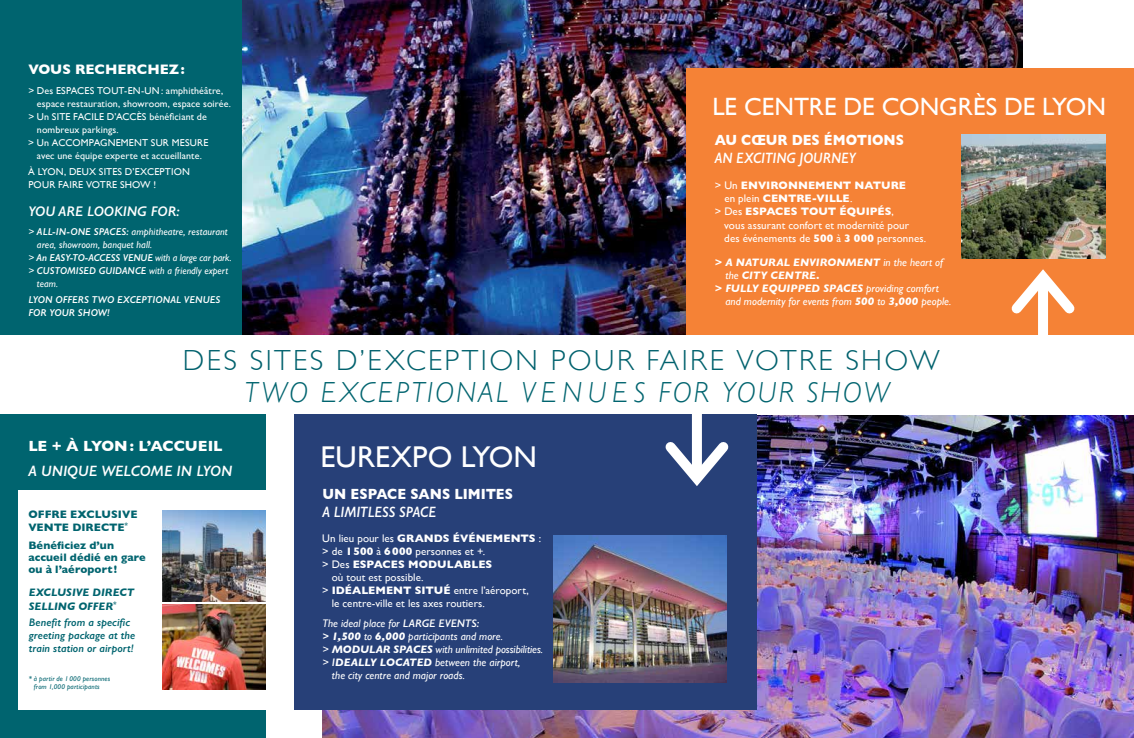
<style>
.page{position:relative;width:1134px;height:738px;background:#fff}
.page>*{position:absolute;margin:0;border:0;box-sizing:border-box;transform-origin:0 0}
.t1{font:30px "Gill Sans";color:#fff}
.t2{font:300 29px "Gill Sans";letter-spacing:.085em;color:#00616d}
.t3{font:italic 300 29px "Gill Sans";letter-spacing:.075em;color:#00646f}
.t4{font:25px "Gill Sans";letter-spacing:-.015em;color:#fff}
.t5{font:700 15px "Gill Sans";color:#fff;scale:.9 1}
.t6{font:italic 600 15px "Gill Sans";letter-spacing:-.005em;color:#fff;scale:.9 1}
.t7{font:italic 600 15px "Gill Sans";letter-spacing:-.005em;color:#fff}
.t8{font:700 15px "Gill Sans";color:#fff}
.t9{font:italic 600 14px "Gill Sans";color:#fff}
.t10{font:700 14px "Gill Sans";color:#fff}
.t11{font:11px/13px "Gill Sans";letter-spacing:.005em;color:#fff}
.t12{font:italic 11px "Gill Sans";color:#fff}
.t13{font:italic 700 11px "Gill Sans";color:#fff}
.t14{font:700 11px/12px "Gill Sans";letter-spacing:.005em;color:#00646f}
.t15{font:700 11px "Gill Sans";color:#fff}
.t16{font:italic 600 11px/13.2px "Gill Sans";color:#00646f}
.t17{font:italic 700 11px/13.2px "Gill Sans";letter-spacing:.005em;color:#00646f}
.t18{font:10px/13px "Gill Sans";letter-spacing:.01em;color:#fff}
.t19{font:italic 10px "Gill Sans";letter-spacing:.01em;color:#fff}
.t20{font:italic 600 10px/13px "Gill Sans";color:#fff}
.t21{font:italic 7px/8.4px "Gill Sans";letter-spacing:.02em;color:#00646f}
.s1{font-weight:400}
.s2{font-weight:700}
.s3{font-weight:600}
</style>
<div class="page">
<img style="left:242px;top:0;width:780px;height:334px">
<div style="left:0;top:0;width:242px;height:400px;background:#00646f"></div>
<img style="left:322px;top:415px;width:812px;height:322px">
<div style="left:0;top:334px;width:1134px;height:80px;background:#fff"></div>
<div style="left:0;top:414px;width:266px;height:323px;background:#00646f"></div>
<div style="left:294px;top:414px;width:463px;height:295px;background:#274078"></div>
<div style="left:18px;top:489px;width:255px;height:220px;background:#fff"></div>
<div style="left:692px;top:411px;width:10px;height:66px;background:#fff"></div>
<svg style="left:665px;top:432px;width:64px;height:54px"></svg>
<img style="left:553px;top:535px;width:173px;height:146px">
<div style="left:686px;top:69px;width:448px;height:265px;background:#f58236"></div>
<div style="left:1038px;top:278px;width:10px;height:66px;background:#fff"></div>
<svg style="left:1011px;top:269px;width:64px;height:45px"></svg>
<img style="left:961px;top:135px;width:145px;height:123px">
<img style="left:162px;top:510px;width:104px;height:91px">
<img style="left:162px;top:604px;width:104px;height:85px">
<h3 class="t10" style="left:28px;top:58px;width:158px">VOUS RECHERCHEZ:</h3>
<p class="t18" style="left:28px;top:84px;width:34px">&gt; Des ESPA</p>
<p class="t18" style="left:77px;top:84px;width:28px">CES TOUT</p>
<p class="t18" style="left:124px;top:84px;width:101px">-EN -UN : amphithéâtre,</p>
<p class="t18" style="left:37px;top:97px;width:195px">espace restauration, showroom, espace soirée.</p>
<p class="t18" style="left:28px;top:110px;width:30px">&gt; U n SITE</p>
<p class="t18" style="left:73px;top:110px;width:135px">FACI LE D’ACCèS bénéficiant de</p>
<p class="t18" style="left:37px;top:123px;width:83px">nombreux parkings.</p>
<p class="t18" style="left:28px;top:136px;width:68px">&gt; Un ACCOMPAGNE</p>
<p class="t18" style="left:121px;top:136px;width:16px">MENT</p>
<p class="t18" style="left:151px;top:136px;width:7px">SUR</p>
<h3 class="t4" style="left:712px;top:92px;width:65px">LE CENTRE</h3>
<h3 class="t4" style="left:843px;top:92px;width:73px">DE CONGRÈS</h3>
<h3 class="t4" style="left:1004px;top:92px;width:82px">DE LYON</h3>
<h3 class="t5" style="left:715px;top:128px;width:210px">AU CŒUR DES ÉMOTIONS</h3>
<h3 class="t6" style="left:715px;top:149px;width:158px">AN EXCITING JOURNEY</h3>
<p class="t18" style="left:37px;top:136px;width:166px;text-indent:135px">MESURE avec une équipe experte et accueillante.</p>
<p class="t18" style="left:28px;top:165px;width:49px">à LYON , DEUX</p>
<p class="t18" style="left:99px;top:165px;width:6px">SITES</p>
<p class="t18" style="left:125px;top:165px;width:37px">D’EXCEPTION</p>
<p class="t18" style="left:28px;top:178px;width:8px">POUR</p>
<p class="t18" style="left:58px;top:178px;width:11px">FAIRE</p>
<p class="t18" style="left:86px;top:178px;width:8px">VOTRE</p>
<p class="t18" style="left:120px;top:178px;width:38px">SHOW !</p>
<p class="t15" style="left:715px;top:177px;width:61px"><span class="s1">&gt; Un</span> ENVIRONNEMENT</p>
<p class="t15" style="left:854px;top:177px;width:10px">NATURE</p>
<p class="t11" style="left:724px;top:192px;width:48px">en plein <span class="s2">CENTRE</span></p>
<p class="t15" style="left:812px;top:190px;width:42px">-VI LLE<span class="s1">.</span></p>
<p class="t15" style="left:715px;top:203px;width:61px"><span class="s1">&gt; Des</span> ESPACE</p>
<p class="t15" style="left:791px;top:203px;width:20px">S TOUT</p>
<p class="t11" style="left:724px;top:205px;width:203px;text-indent:115px"><span class="s2">ÉQUI PÉS</span>,<br>vous assurant confort et modernité pour des événements de <span class="s2">500</span> à <span class="s2">3 000</span> personnes.</p>
<p class="t13" style="left:715px;top:255px;width:231px">&gt; A NATURAL ENVIRONMENT <span class="s1">in the heart of</span></p>
<p class="t13" style="left:725px;top:268px;width:96px"><span class="s1">the</span> CITY CENTRE.</p>
<p class="t13" style="left:715px;top:281px;width:225px">&gt; FULLY EQUIPPED SPACES <span class="s1">providing comfort</span></p>
<p class="t12" style="left:725px;top:294px;width:228px">and modernity for events from <span class="s2">500</span> to <span class="s2">3,000</span> people.</p>
<h3 class="t9" style="left:28px;top:203px;width:153px">YOU ARE LOOKING FOR:</h3>
<p class="t19" style="left:28px;top:226px;width:201px">&gt; <span class="s3">ALL-IN-ONE SPACES:</span> amphitheatre, restaurant</p>
<p class="t19" style="left:37px;top:239px;width:117px">area, showroom, banquet hall.</p>
<p class="t20" style="left:28px;top:251px;width:205px"><span class="s1">&gt;</span> An EASY-TO-ACCESS VENUE <span class="s1">with a large car park.</span></p>
<p class="t19" style="left:28px;top:265px;width:201px">&gt; <span class="s3">CUSTOMISED GUIDANCE</span> with a friendly expert</p>
<p class="t19" style="left:37px;top:278px;width:22px">team.</p>
<p class="t20" style="left:28px;top:293px;width:194px">LYON OFFERS TWO EXCEPTIONAL VENUES<br>FOR YOUR SHOW!</p>
<h2 class="t2" style="left:183px;top:337px;width:758px">DES SITES D’EXCEPTION POUR FAIRE VOTRE SHOW</h2>
<h2 class="t3" style="left:245px;top:375px;width:646px">TWO EXCEPTIONAL V EN U E S FOR YOUR SHOW</h2>
<h3 class="t8" style="left:28px;top:433px;width:191px">LE + À LYON: L’ACCUEIL</h3>
<h3 class="t7" style="left:28px;top:461px;width:205px">A UNIQUE WELCOME IN LYON</h3>
<p class="t14" style="left:28px;top:506px;width:111px;line-height:13.2px">OFFRE EXCLUSIVE<br>VENTE DIRECTE<sup>*</sup></p>
<p class="t14" style="left:28px;top:538px;width:119px">BÉNÉFICIEZ D’UN<br>ACCUEIL DÉDIÉ EN GARE<br>OU À L’AÉROPORT !</p>
<p class="t17" style="left:29px;top:585px;width:107px">EXCLUSIVE DIRECT<br>SELLING OFFER<sup>*</sup></p>
<p class="t16" style="left:29px;top:614px;width:108px">Benefit from a specific greeting package at the train station or airport!</p>
<p class="t21" style="left:34px;top:673px;width:78px;text-indent:-5px"><span class="s3">*</span> à partir de 1000 personnes from 1,000 participants</p>
<h1 class="t1" style="left:320px;top:439px;width:20px">EUREXPO</h1>
<h1 class="t1" style="left:461px;top:439px;width:52px">LYON</h1>
<h3 class="t5" style="left:322px;top:481px;width:72px">UN ESPACE</h3>
<h3 class="t5" style="left:410px;top:481px;width:114px">SANS LIMITES</h3>
<h3 class="t6" style="left:322px;top:502px;width:128px">A LIMITLESS SPACE</h3>
<p class="t11" style="left:322px;top:531px;width:94px">Un lieu pour les <span class="s2">GRAND</span></p>
<p class="t15" style="left:443px;top:529px;width:43px">S ÉVÉNEMENT</p>
<p class="t15" style="left:529px;top:529px;width:14px">S <span class="s1">:</span></p>
<p class="t11" style="left:322px;top:544px;width:165px">&gt; de <span class="s2">1500</span> à <span class="s2">6000</span> personnes et +. &gt; Des <span class="s2">ESPACE</span></p>
<p class="t15" style="left:398px;top:555px;width:21px">S MODU</p>
<p class="t15" style="left:447px;top:555px;width:47px">LABLES</p>
<p class="t11" style="left:322px;top:570px;width:103px;text-indent:9px">où tout est possible. &gt; <span class="s2">ID ÉALEMENT</span></p>
<p class="t11" style="left:332px;top:583px;width:199px;text-indent:112px"><span class="s2">É</span> entre l’aéroport, le centre-ville et les axes routiers.</p>
<p class="t12" style="left:322px;top:616px;width:158px">The ideal place for <span class="s3">LARGE EVENTS:</span></p>
<p class="t12" style="left:322px;top:629px;width:182px"><span class="s3">&gt;</span> <span class="s2">1,500</span> to <span class="s2">6,000</span> participants and more.</p>
<p class="t12" style="left:322px;top:642px;width:222px">&gt; <span class="s2">MODULAR SPACES</span> with unlimited possibilities.</p>
<p class="t12" style="left:322px;top:655px;width:199px">&gt; <span class="s3">I</span><span class="s2">DEALLY LOCATED</span> between the airport,</p>
<p class="t12" style="left:332px;top:668px;width:134px">the city centre and major roads.</p>
<p class="t15" style="left:415px;top:581px;width:15px">SITU</p>
</div>
